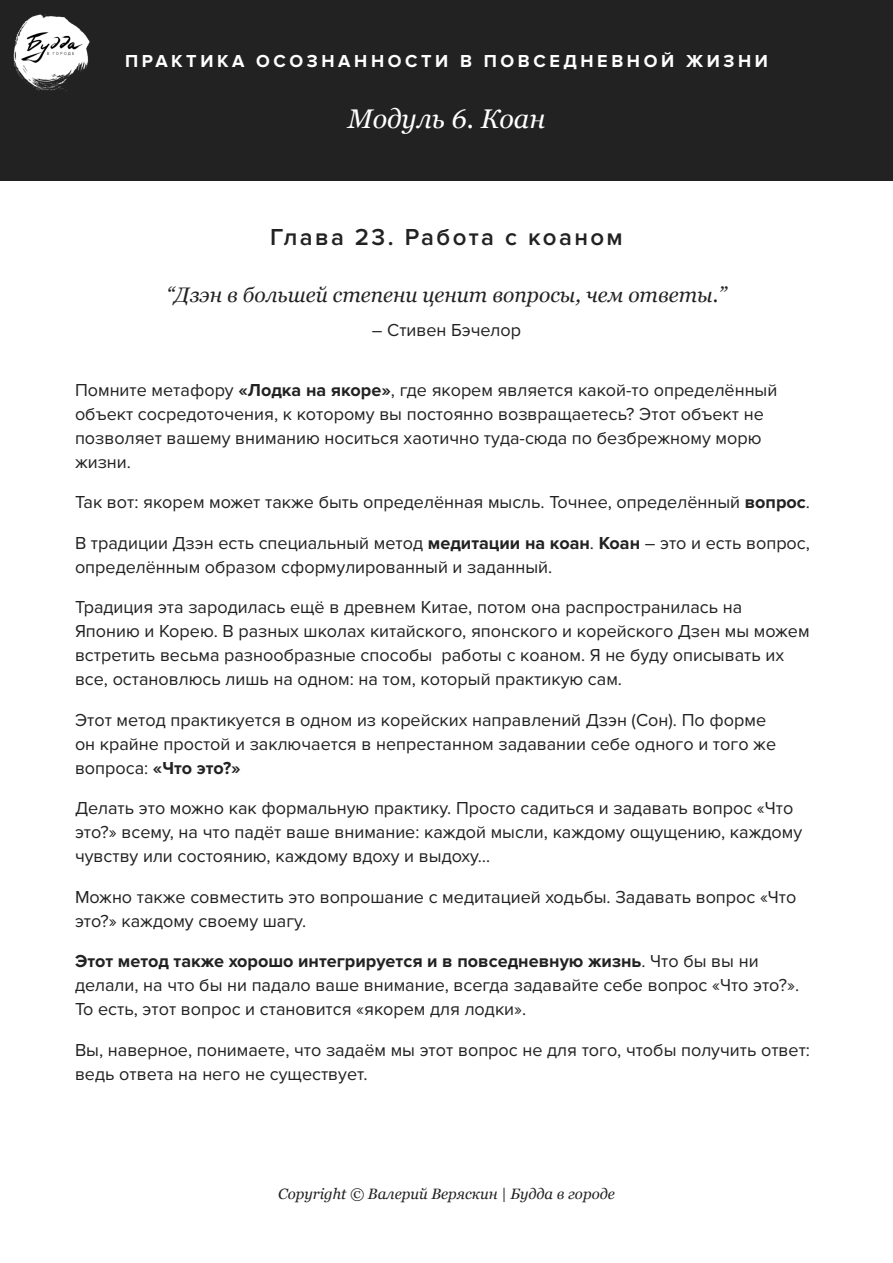
<style>
.page{position:relative;width:893px;height:1263px;background:#fff}
.page>*{position:absolute;margin:0;border:0;box-sizing:border-box;transform-origin:0 0}
.t1{font:italic 27px "Georgia";color:#fff}
.t2{font:600 24px "Proxima Nova";letter-spacing:.1em;color:#222}
.t3{font:italic 21px "Georgia";color:#222}
.t4{font:18px/24px "Proxima Nova";color:#222}
.t5{font:700 18px "Proxima Nova";letter-spacing:.2em;color:#fff}
.t6{font:italic 15px "Georgia";color:#222}
.s1{font-weight:700}
</style>
<div class="page">
<div style="left:0;top:0;width:893px;height:180px;background:#222"></div>
<img style="left:13px;top:14px;width:77px;height:77px">
<p class="t5" style="left:125px;top:50px;width:644px">ПРАКТИКА ОСОЗНАННОСТИ В ПОВСЕДНЕВНОЙ ЖИЗНИ</p>
<p class="t1" style="left:348px;top:99px;width:199px">Модуль 6. Коан</p>
<p class="t2" style="left:270px;top:224px;width:354px">Глава 23. Работа с коаном</p>
<p class="t3" style="left:166px;top:280px;width:562px">“Дзэн в большей степени ценит вопросы, чем ответы.”</p>
<p class="t4" style="left:372px;top:318px;width:151px">– Стивен Бэчелор</p>
<p class="t4" style="left:75px;top:378px;width:704px">Помните метафору <span class="s1">«Лодка на якоре»</span>, где якорем является какой-то определённый объект сосредоточения, к которому вы постоянно возвращаетесь? Этот объект не позволяет вашему вниманию носиться хаотично туда-сюда по безбрежному морю жизни.</p>
<p class="t4" style="left:75px;top:490px;width:736px">Так вот: якорем может также быть определённая мысль. Точнее, определённый <span class="s1">вопрос</span>.</p>
<p class="t4" style="left:75px;top:531px;width:736px">В традиции Дзэн есть специальный метод <span class="s1">медитации на коан</span>. <span class="s1">Коан</span> – это и есть вопрос, определённым образом сформулированный и заданный.</p>
<p class="t4" style="left:75px;top:595px;width:736px">Традиция эта зародилась ещё в древнем Китае, потом она распространилась на Японию и Корею. В разных школах китайского, японского и корейского Дзен мы можем встретить весьма разнообразные способы работы с коаном. Я не буду описывать их все, остановлюсь лишь на одном: на том, который практикую сам.</p>
<p class="t4" style="left:75px;top:708px;width:703px">Этот метод практикуется в одном из корейских направлений Дзэн (Сон). По форме он крайне простой и заключается в непрестанном задавании себе одного и того же вопроса: <span class="s1">«Что это?»</span></p>
<p class="t4" style="left:75px;top:796px;width:729px">Делать это можно как формальную практику. Просто садиться и задавать вопрос «Что это?» всему, на что падёт ваше внимание: каждой мысли, каждому ощущению, каждому чувству или состоянию, каждому вдоху и выдоху…</p>
<p class="t4" style="left:75px;top:885px;width:723px">Можно также совместить это вопрошание с медитацией ходьбы. Задавать вопрос «Что это?» каждому своему шагу.</p>
<p class="t4" style="left:75px;top:949px;width:726px"><span class="s1">Этот метод также хорошо интегрируется и в повседневную жизнь</span>. Что бы вы ни делали, на что бы ни падало ваше внимание, всегда задавайте себе вопрос «Что это?».<br>То есть, этот вопрос и становится «якорем для лодки».</p>
<p class="t4" style="left:75px;top:1038px;width:737px">Вы, наверное, понимаете, что задаём мы этот вопрос не для того, чтобы получить ответ: ведь ответа на него не существует.</p>
<p class="t6" style="left:278px;top:1183px;width:338px">Copyright © Валерий Веряскин | Будда в городе</p>
</div>
